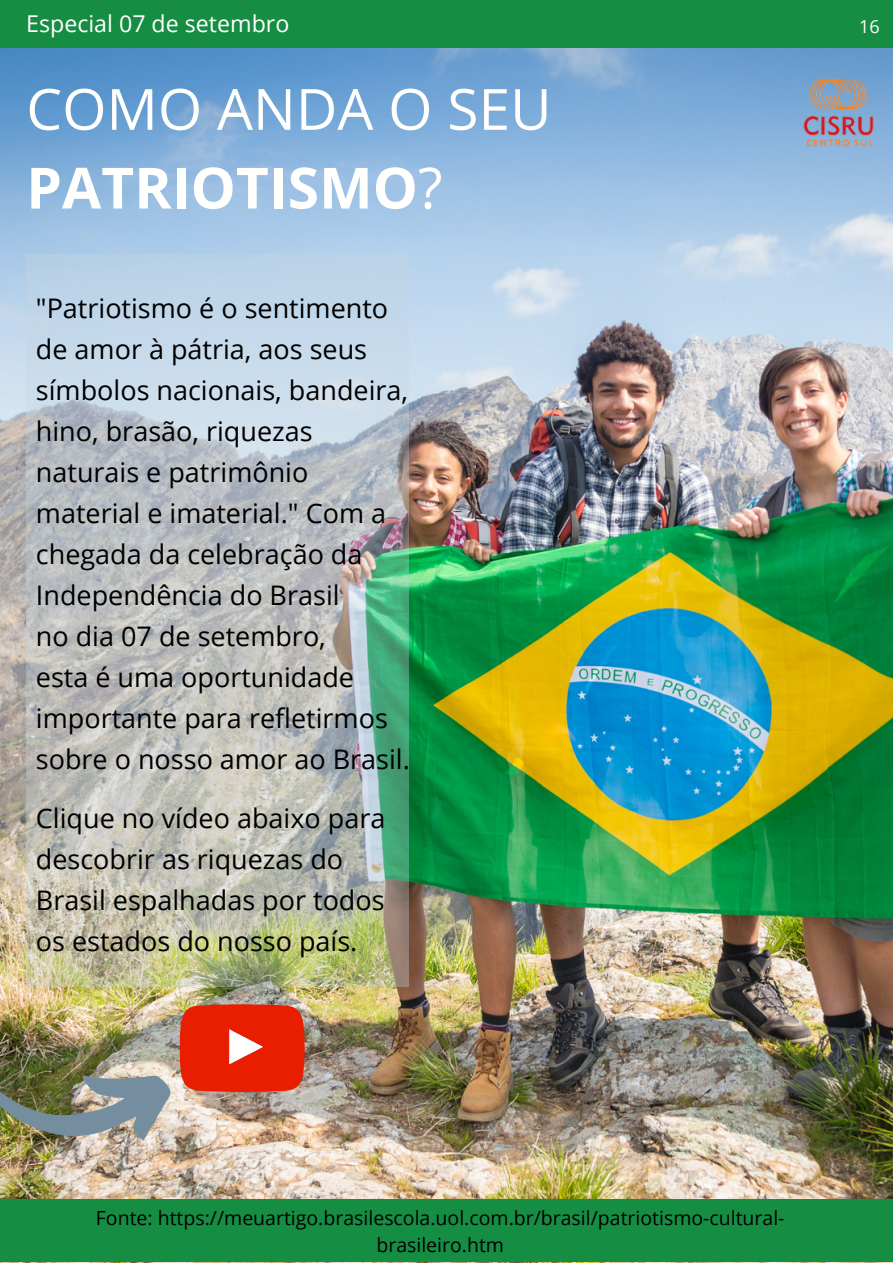
<style>
.page{position:relative;width:893px;height:1264px;background:#fff}
.page>*{position:absolute;margin:0;border:0;box-sizing:border-box;transform-origin:0 0}
.t1{font:56.85px/78.8px "Open Sans";color:#fffffe}
.t2{font:27px/41px "Open Sans";color:#000}
.t3{font:23.1px "Open Sans";color:#fffffe}
.t4{font:19.5px/27px "Open Sans";color:#000;text-align:center}
.t5{font:18px "Open Sans";color:#fcfcfc}
.s1{font-weight:700}
</style>
<div class="page">
<img style="left:0;top:47px;width:892px;height:1152px">
<div style="left:0;top:0;width:892px;height:47px;background:#158d43"></div>
<img style="left:795px;top:77px;width:80px;height:71px">
<svg style="left:180px;top:1004px;width:124px;height:87px;background:#e83015"></svg>
<svg style="left:27px;top:254px;width:382px;height:732px;background:#b9c3bf"></svg>
<img style="left:0;top:1075px;width:171px;height:65px">
<div style="left:0;top:1199px;width:892px;height:63px;background:#158d43"></div>
<p class="t3" style="left:26px;top:7px;width:264px">Especial 07 de setembro</p>
<h1 class="t1" style="left:26px;top:68px;width:526px">COMO ANDA O SEU<br><span class="s1">PATRIOTISMO</span>?</h1>
<p class="t2" style="left:36px;top:287px;width:375px">"Patriotismo é o sentimento de amor à pátria, aos seus símbolos nacionais, bandeira, hino, brasão, riquezas naturais e patrimônio material e imaterial." Com a chegada da celebração da<br>Independência do Brasil<br>no dia 07 de setembro,<br>esta é uma oportunidade importante para refletirmos sobre o nosso amor ao Brasil.</p>
<p class="t2" style="left:36px;top:797px;width:351px">Clique no vídeo abaixo para descobrir as riquezas do<br>Brasil espalhadas por todos os estados do nosso país.</p>
<p class="t5" style="left:859px;top:14px;width:22px">16</p>
<p class="t4" style="left:96px;top:1204px;width:690px">Fonte: https://meuartigo.brasilescola.uol.com.br/brasil/patriotismo-cultural&shy;brasileiro.htm</p>
</div>
